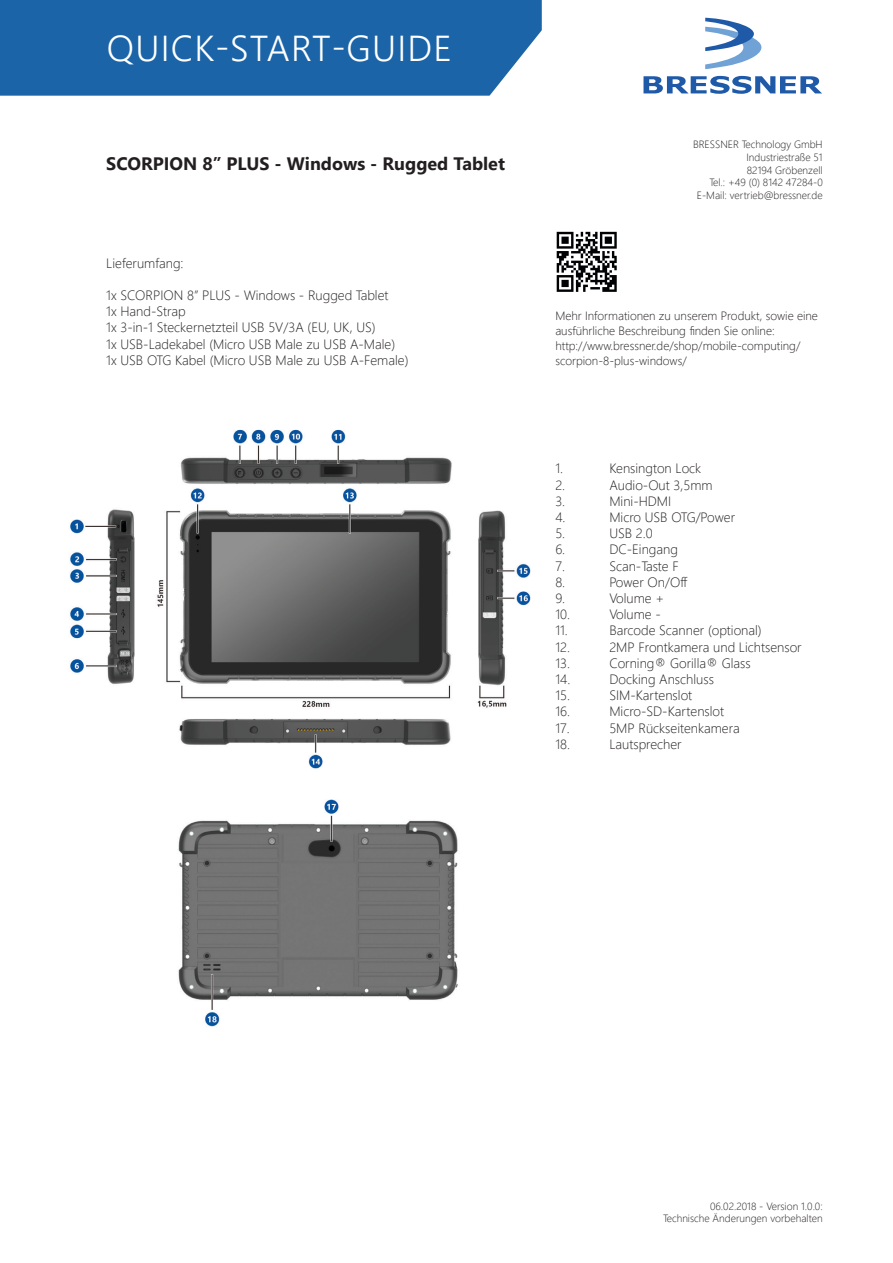
<style>
.page{position:relative;width:893px;height:1263px;background:#fff}
.page>*{position:absolute;margin:0;border:0;box-sizing:border-box;transform-origin:0 0}
.t1{font:300 36px "Segoe UI";letter-spacing:.035em;color:#fff}
.t2{font:700 18px "Segoe UI";color:#231f20}
.t3{font:300 13.5px/16.2px "Segoe UI";color:#231f20}
.t4{font:300 12px/15px "Segoe UI";color:#231f20}
.t5{font:300 10.5px/12.6px "Segoe UI";color:#231f20;text-align:right}
</style>
<div class="page">
<div style="left:0;top:0;width:542px;height:96px;background:#1a64a7"></div>
<svg style="left:705px;top:18px;width:56px;height:51px"></svg>
<svg style="left:643px;top:76px;width:179px;height:18px"></svg>
<div style="left:555px;top:230px;width:64px;height:64px;background:linear-gradient(to right,#fff,#fff)"></div>
<svg style="left:557px;top:232px;width:60px;height:60px"></svg>
<img style="left:178px;top:799px;width:280px;height:228px">
<img style="left:70px;top:429px;width:460px;height:340px">
<h1 class="t1" style="left:107px;top:19px;width:346px">QUICK-START-GUIDE</h1>
<h2 class="t2" style="left:106px;top:150px;width:400px">SCORPION 8” PLUS - Windows - Rugged Tablet</h2>
<p class="t3" style="left:106px;top:254px;width:79px">Lieferumfang:</p>
<p class="t3" style="left:106px;top:287px;width:304px">1x SCORPION 8” PLUS - Windows - Rugged Tablet<br>1x Hand-Strap<br>1x 3-in-1 Steckernetzteil USB 5V/3A (EU, UK, US)<br>1x USB-Ladekabel (Micro USB Male zu USB A-Male)<br>1x USB OTG Kabel (Micro USB Male zu USB A-Female)</p>
<p class="t5" style="left:693px;top:138px;width:131px">BRESSNER Technology GmbH<br>Industriestraße 51<br>82194 Gröbenzell<br>Tel.: +49 (0) 8142 47284-0<br>E-Mail: vertrieb@bressner.de</p>
<p class="t4" style="left:555px;top:308px;width:264px">Mehr Informationen zu unserem Produkt, sowie eine ausführliche Beschreibung finden Sie online: http://www.bressner.de/shop/mobile-computing/ scorpion-8-plus-windows/</p>
<p class="t3" style="left:555px;top:460px;width:9px">1.</p>
<p class="t3" style="left:609px;top:460px;width:93px">Kensington Lock</p>
<p class="t3" style="left:555px;top:476px;width:11px">2.</p>
<p class="t3" style="left:609px;top:476px;width:105px">Audio-Out 3,5mm</p>
<p class="t3" style="left:555px;top:492px;width:11px">3.</p>
<p class="t3" style="left:609px;top:492px;width:63px">Mini-HDMI</p>
<p class="t3" style="left:555px;top:508px;width:12px">4.</p>
<p class="t3" style="left:609px;top:508px;width:127px">Micro USB OTG/Power</p>
<p class="t3" style="left:555px;top:525px;width:11px">5.</p>
<p class="t3" style="left:609px;top:525px;width:45px">USB 2.0</p>
<p class="t3" style="left:555px;top:541px;width:11px">6.</p>
<p class="t3" style="left:609px;top:541px;width:70px">DC-Eingang</p>
<p class="t3" style="left:555px;top:557px;width:11px">7.</p>
<p class="t3" style="left:609px;top:557px;width:71px">Scan-Taste F</p>
<p class="t3" style="left:555px;top:573px;width:11px">8.</p>
<p class="t3" style="left:609px;top:573px;width:79px">Power On/Off</p>
<p class="t3" style="left:555px;top:589px;width:11px">9.</p>
<p class="t3" style="left:609px;top:589px;width:56px">Volume +</p>
<p class="t3" style="left:555px;top:606px;width:16px">10.</p>
<p class="t3" style="left:609px;top:606px;width:53px">Volume -</p>
<p class="t3" style="left:555px;top:622px;width:14px">11.</p>
<p class="t3" style="left:609px;top:622px;width:154px">Barcode Scanner (optional)</p>
<p class="t3" style="left:555px;top:638px;width:16px">12.</p>
<p class="t3" style="left:609px;top:638px;width:194px">2MP Frontkamera und Lichtsensor</p>
<p class="t3" style="left:555px;top:654px;width:16px">13.</p>
<p class="t3" style="left:609px;top:654px;width:143px">Corning® Gorilla® Glass</p>
<p class="t3" style="left:555px;top:670px;width:16px">14.</p>
<p class="t3" style="left:609px;top:670px;width:106px">Docking Anschluss</p>
<p class="t3" style="left:555px;top:687px;width:16px">15.</p>
<p class="t3" style="left:609px;top:687px;width:84px">SIM-Kartenslot</p>
<p class="t3" style="left:555px;top:703px;width:16px">16.</p>
<p class="t3" style="left:609px;top:703px;width:116px">Micro-SD-Kartenslot</p>
<p class="t3" style="left:555px;top:719px;width:16px">17.</p>
<p class="t3" style="left:609px;top:719px;width:132px">5MP Rückseitenkamera</p>
<p class="t3" style="left:555px;top:735px;width:16px">18.</p>
<p class="t3" style="left:609px;top:735px;width:74px">Lautsprecher</p>
<p class="t5" style="left:663px;top:1199px;width:161px">06.02.2018 - Version 1.0.0:<br>Technische Änderungen vorbehalten</p>
</div>
